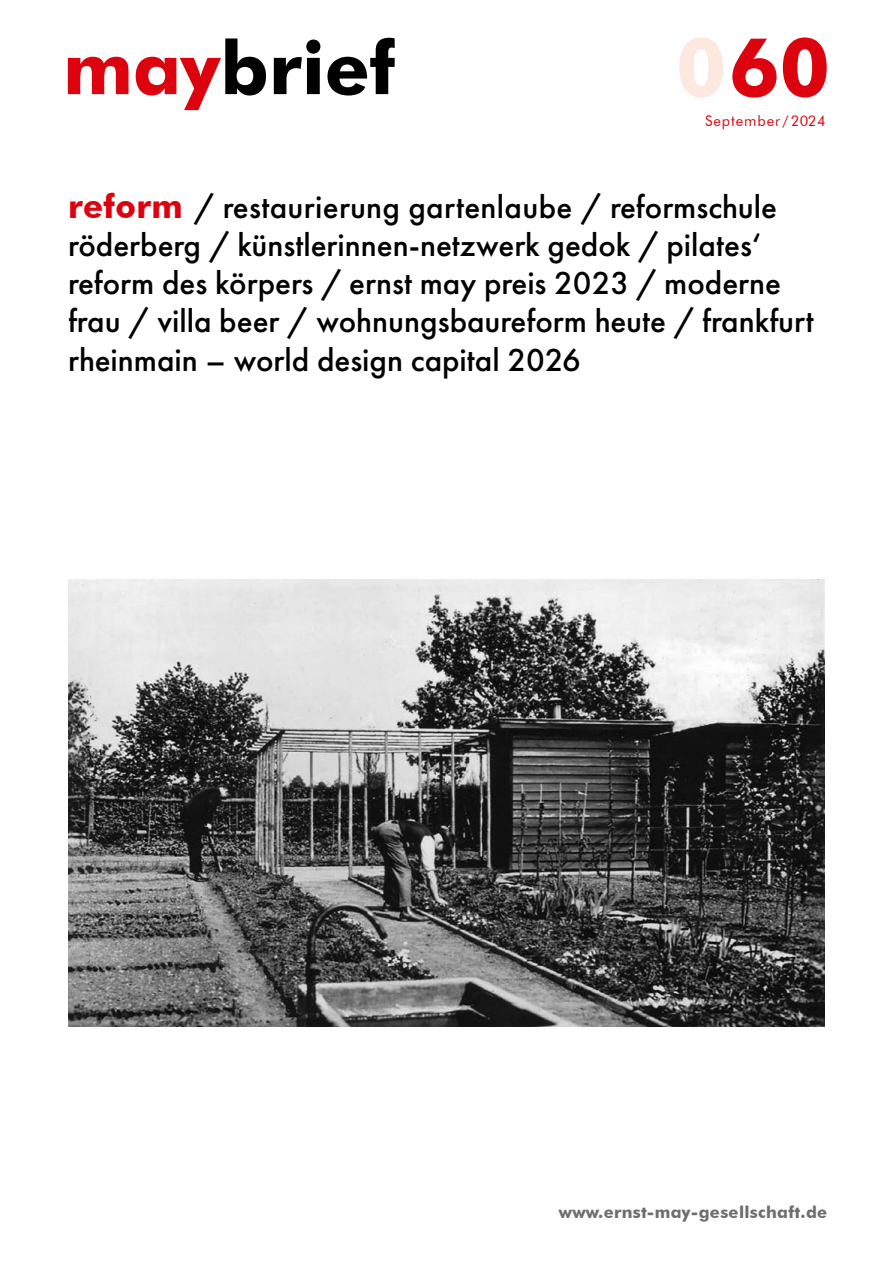
<style>
.page{position:relative;width:893px;height:1263px;background:#fff}
.page>*{position:absolute;margin:0;border:0;box-sizing:border-box;transform-origin:0 0}
.t1{font:700 81px "Futura BT";color:#dc030e}
.t2{font:700 73.5px "Futura BT";color:#000}
.t3{font:500 33px/38.2px "Futura PT";color:#000}
.t4{font:700 16.5px "Futura BT";letter-spacing:.02em;color:#6e6e6e}
.t5{font:14.7px "Futura BT";letter-spacing:.06em;color:#dc030e}
.t6{font:300 12.3px "Futura BT";letter-spacing:.03em;color:#000}
.s1{color:#dc030e}
.s2{color:#fce8df}
.s3{font-family:"Futura BT";font-weight:700;color:#dc030e}
</style>
<div class="page">
<img style="left:68px;top:579px;width:757px;height:448px">
<h2 class="t2" style="left:63px;top:23px;width:334px"><span class="s1">may</span>brief</h2>
<h1 class="t1" style="left:676px;top:18px;width:156px"><span class="s2">0</span>60</h1>
<p class="t5" style="left:705px;top:112px;width:122px">September/2024</p>
<p class="t3" style="left:68px;top:187px;width:747px"><span class="s3">reform</span> / restaurierung gartenlaube / reformschule röderberg / künstlerinnen-netzwerk gedok / pilates‘ reform des körpers / ernst may preis 2023 / moderne frau / villa beer / wohnungsbaureform heute / frankfurt rheinmain – world design capital 2026</p>
<p class="t4" style="left:559px;top:1202px;width:270px">www.ernst-may-gesellschaft.de</p>
<p class="t6" style="left:740px;top:1203px;width:88px">maybrief 60 / 1</p>
</div>
